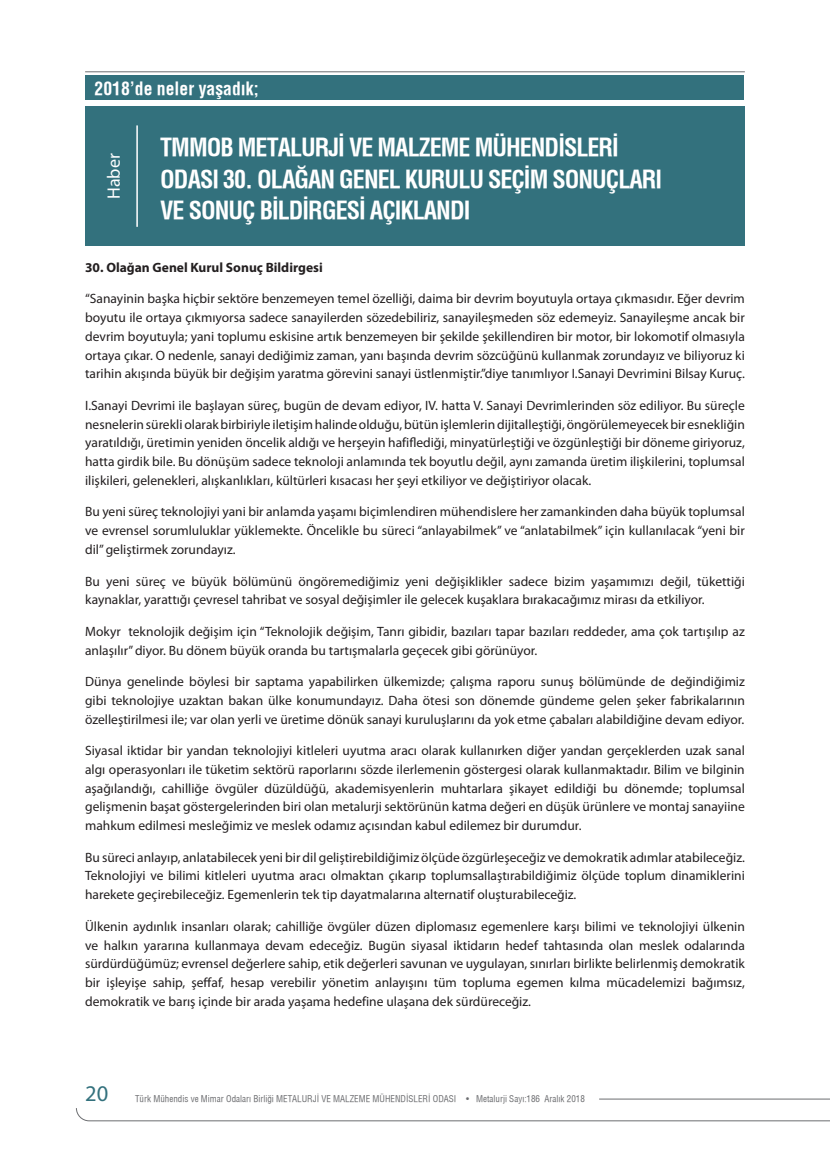
<style>
.page{position:relative;width:830px;height:1170px;background:#fff}
.page>*{position:absolute;margin:0;border:0;box-sizing:border-box;transform-origin:0 0}
.t1{font:24px/31.5px "Helvetica Condensed X Bold";letter-spacing:-.04em;color:#fff}
.t2{font:22.5px "Myriad Pro";color:#33717d}
.t3{font:18px "Myriad Pro";color:#fff}
.t4{font:17.7px "Helvetica Condensed X Bold";color:#fff}
.t5{font:13.5px/18.8px "Myriad Pro";color:#231f20;text-align:justify}
.t6{font:700 13.5px "Myriad Pro";color:#231f20}
.t7{font:9px "Helvetica Condensed X Book";color:#6c6d70}
</style>
<div class="page">
<hr style="left:85px;top:72px;width:659px;height:1px;background:#6c6d70">
<hr style="left:599px;top:1098px;width:230px;height:1px;background:#6c6d70">
<svg style="left:76px;top:1108px;width:754px;height:13px"></svg>
<div style="left:85px;top:106px;width:659px;height:140px;background:#33717d"></div>
<hr style="left:136px;top:125px;width:2px;height:102px;background:#fff">
<div style="left:85px;top:75px;width:657px;height:24px;background:#33717d"></div>
<h3 class="t4" style="left:95px;top:77px;width:165px">2018’de neler yaşadık;</h3>
<h3 class="t3" style="left:107px;top:199px;width:47px;rotate:-90deg">Haber</h3>
<h1 class="t1" style="left:160px;top:132px;width:503px">TMMOB METALURJİ VE MALZEME MÜHENDİSLERİ<br>ODASI 30. OLAĞAN GENEL KURULU SEÇİM SONUÇLARI<br>VE SONUÇ BİLDİRGESİ AÇIKLANDI</h1>
<p class="t6" style="left:85px;top:262px;width:239px">30. Olağan Genel Kurul Sonuç Bildirgesi</p>
<p class="t5" style="left:85px;top:291px;width:661px">“Sanayinin başka hiçbir sektöre benzemeyen temel özelliği, daima bir devrim boyutuyla ortaya çıkmasıdır. Eğer devrim boyutu ile ortaya çıkmıyorsa sadece sanayilerden sözedebiliriz, sanayileşmeden söz edemeyiz. Sanayileşme ancak bir devrim boyutuyla; yani toplumu eskisine artık benzemeyen bir şekilde şekillendiren bir motor, bir lokomotif olmasıyla ortaya çıkar. O nedenle, sanayi dediğimiz zaman, yanı başında devrim sözcüğünü kullanmak zorundayız ve biliyoruz ki tarihin akışında büyük bir değişim yaratma görevini sanayi üstlenmiştir.”diye tanımlıyor I.Sanayi Devrimini Bilsay Kuruç.</p>
<p class="t5" style="left:85px;top:397px;width:661px">I.Sanayi Devrimi ile başlayan süreç, bugün de devam ediyor, IV. hatta V. Sanayi Devrimlerinden söz ediliyor. Bu süreçle nesnelerin sürekli olarak birbiriyle iletişim halinde olduğu, bütün işlemlerin dijitalleştiği, öngörülemeyecek bir esnekliğin yaratıldığı, üretimin yeniden öncelik aldığı ve herşeyin hafiflediği, minyatürleştiği ve özgünleştiği bir döneme giriyoruz, hatta girdik bile. Bu dönüşüm sadece teknoloji anlamında tek boyutlu değil, aynı zamanda üretim ilişkilerini, toplumsal ilişkileri, gelenekleri, alışkanlıkları, kültürleri kısacası her şeyi etkiliyor ve değiştiriyor olacak.</p>
<p class="t5" style="left:85px;top:504px;width:661px">Bu yeni süreç teknolojiyi yani bir anlamda yaşamı biçimlendiren mühendislere her zamankinden daha büyük toplumsal ve evrensel sorumluluklar yüklemekte. Öncelikle bu süreci “anlayabilmek” ve “anlatabilmek” için kullanılacak “yeni bir dil” geliştirmek zorundayız.</p>
<p class="t5" style="left:85px;top:573px;width:661px">Bu yeni süreç ve büyük bölümünü öngöremediğimiz yeni değişiklikler sadece bizim yaşamımızı değil, tükettiği kaynaklar, yarattığı çevresel tahribat ve sosyal değişimler ile gelecek kuşaklara bırakacağımız mirası da etkiliyor.</p>
<p class="t5" style="left:85px;top:623px;width:661px">Mokyr teknolojik değişim için “Teknolojik değişim, Tanrı gibidir, bazıları tapar bazıları reddeder, ama çok tartışılıp az anlaşılır” diyor. Bu dönem büyük oranda bu tartışmalarla geçecek gibi görünüyor.</p>
<p class="t5" style="left:85px;top:673px;width:661px">Dünya genelinde böylesi bir saptama yapabilirken ülkemizde; çalışma raporu sunuş bölümünde de değindiğimiz gibi teknolojiye uzaktan bakan ülke konumundayız. Daha ötesi son dönemde gündeme gelen şeker fabrikalarının özelleştirilmesi ile; var olan yerli ve üretime dönük sanayi kuruluşlarını da yok etme çabaları alabildiğine devam ediyor.</p>
<p class="t5" style="left:85px;top:742px;width:661px">Siyasal iktidar bir yandan teknolojiyi kitleleri uyutma aracı olarak kullanırken diğer yandan gerçeklerden uzak sanal algı operasyonları ile tüketim sektörü raporlarını sözde ilerlemenin göstergesi olarak kullanmaktadır. Bilim ve bilginin aşağılandığı, cahilliğe övgüler düzüldüğü, akademisyenlerin muhtarlara şikayet edildiği bu dönemde; toplumsal gelişmenin başat göstergelerinden biri olan metalurji sektörünün katma değeri en düşük ürünlere ve montaj sanayiine mahkum edilmesi mesleğimiz ve meslek odamız açısından kabul edilemez bir durumdur.</p>
<p class="t5" style="left:85px;top:849px;width:661px">Bu süreci anlayıp, anlatabilecek yeni bir dil geliştirebildiğimiz ölçüde özgürleşeceğiz ve demokratik adımlar atabileceğiz.<br>Teknolojiyi ve bilimi kitleleri uyutma aracı olmaktan çıkarıp toplumsallaştırabildiğimiz ölçüde toplum dinamiklerini harekete geçirebileceğiz. Egemenlerin tek tip dayatmalarına alternatif oluşturabileceğiz.</p>
<p class="t5" style="left:85px;top:918px;width:661px">Ülkenin aydınlık insanları olarak; cahilliğe övgüler düzen diplomasız egemenlere karşı bilimi ve teknolojiyi ülkenin ve halkın yararına kullanmaya devam edeceğiz. Bugün siyasal iktidarın hedef tahtasında olan meslek odalarında sürdürdüğümüz; evrensel değerlere sahip, etik değerleri savunan ve uygulayan, sınırları birlikte belirlenmiş demokratik bir işleyişe sahip, şeffaf, hesap verebilir yönetim anlayışını tüm topluma egemen kılma mücadelemizi bağımsız, demokratik ve barış içinde bir arada yaşama hedefine ulaşana dek sürdüreceğiz.</p>
<h2 class="t2" style="left:85px;top:1084px;width:25px">20</h2>
<p class="t7" style="left:135px;top:1093px;width:451px">Türk Mühendis ve Mimar Odaları Birliği METALURJİ VE MALZEME MÜHENDİSLERİ ODASI • Metalurji Sayı:186 Aralık 2018</p>
</div>
